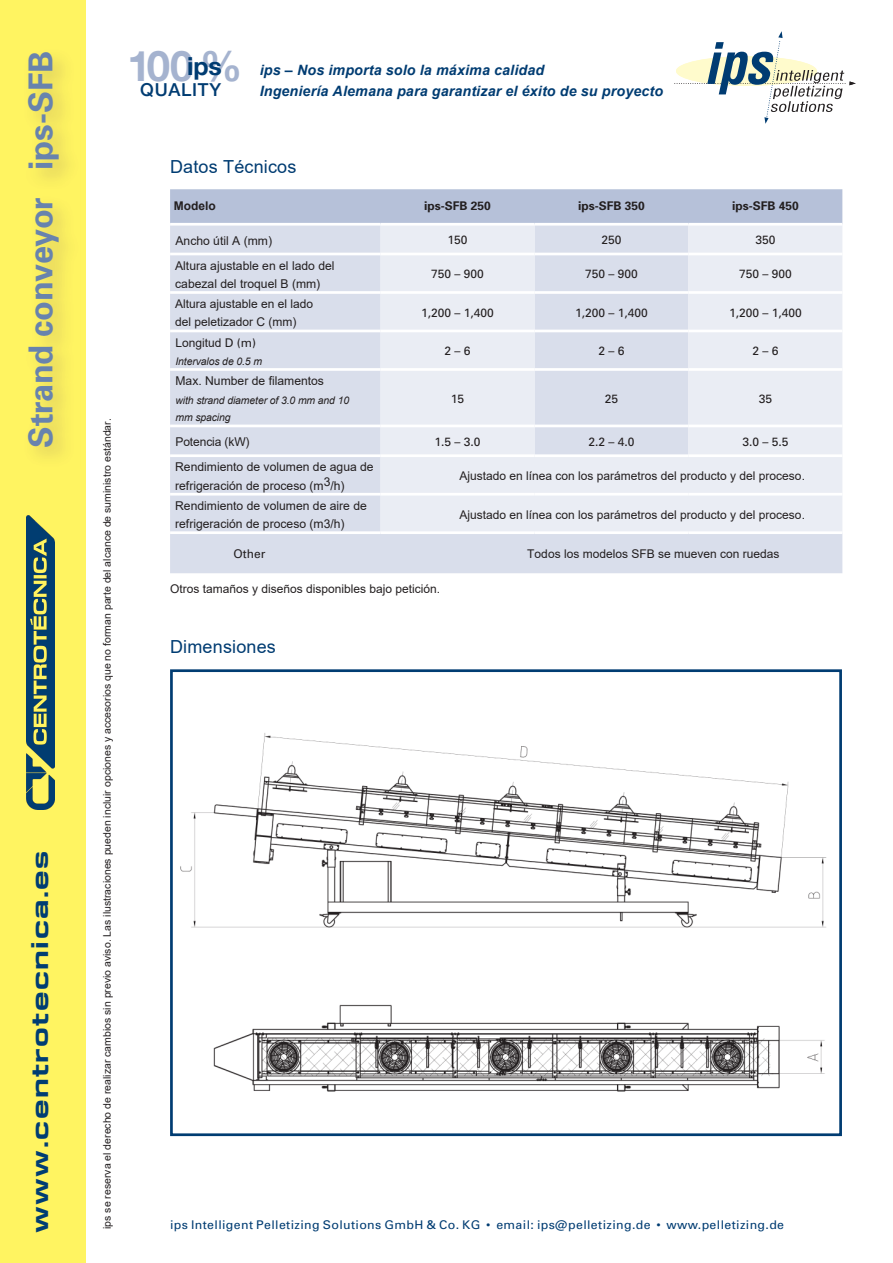
<style>
.page{position:relative;width:893px;height:1263px;background:#fff}
.page>*{position:absolute;margin:0;border:0;box-sizing:border-box;transform-origin:0 0}
.t1{font:700 42.15px "Helvetica Neue";color:#a5b3cf}
.t2{font:700 33px "Univers";letter-spacing:-.01em;color:#6883ad}
.t3{font:700 24.9px "Helvetica Neue";color:#003c72}
.t4{font:800 expanded 22.5px "DDTW00";letter-spacing:.065em;color:#003d73}
.t5{font:18px "Arial";letter-spacing:.01em;color:#003c72}
.t6{font:500 17.85px "Helvetica Neue";letter-spacing:.04em;color:#003c72}
.t7{font:italic 700 14.25px/21.3px "Arial";letter-spacing:.01em;color:#003c72}
.t8{font:12.15px/18.3px "Arial";color:#231f20}
.t9{font:12px/17.7px "Arial";color:#231f20}
.t10{font:12px "Univers";color:#231f20}
.t11{font:12px "Univers";letter-spacing:.03em;color:#003c72}
.t12{font:700 12px "Univers";color:#231f20}
.t13{font:700 12px "Arial";color:#231f20}
.t14{font:10.5px "Arial";color:#231f20}
.t15{font:italic 10.5px/17.7px "Arial";letter-spacing:-.01em;color:#231f20}
.s1{font-style:inherit}
.s2{font-family:"Univers"}
</style>
<div class="page">
<div style="left:0;top:0;width:85px;height:1263px;background:#fff461"></div>
<div style="left:170px;top:189px;width:672px;height:34px;background:#b6c1d9"></div>
<div style="left:170px;top:226px;width:672px;height:347px;background:#d9deeb"></div>
<svg style="left:381px;top:226px;width:461px;height:27px;background:#e4e8f1"></svg>
<div style="left:170px;top:255px;width:211px;height:276px;background:#d9deeb"></div>
<svg style="left:381px;top:255px;width:461px;height:276px;background:#e6e9f1"></svg>
<hr style="left:170px;top:253px;width:211px;height:2px;background:#fff">
<hr style="left:381px;top:253px;width:153px;height:2px;background:#fff">
<hr style="left:534px;top:253px;width:154px;height:2px;background:#fff">
<hr style="left:688px;top:253px;width:154px;height:2px;background:#fff">
<hr style="left:170px;top:291px;width:211px;height:3px;background:#fff">
<hr style="left:381px;top:291px;width:153px;height:3px;background:#fff">
<hr style="left:534px;top:291px;width:154px;height:3px;background:#fff">
<hr style="left:688px;top:291px;width:154px;height:3px;background:#fff">
<hr style="left:170px;top:330px;width:211px;height:2px;background:#fff">
<hr style="left:381px;top:330px;width:153px;height:2px;background:#fff">
<hr style="left:534px;top:330px;width:154px;height:2px;background:#fff">
<hr style="left:688px;top:330px;width:154px;height:2px;background:#fff">
<hr style="left:170px;top:368px;width:211px;height:3px;background:#fff">
<hr style="left:381px;top:368px;width:153px;height:3px;background:#fff">
<hr style="left:534px;top:368px;width:154px;height:3px;background:#fff">
<hr style="left:688px;top:368px;width:154px;height:3px;background:#fff">
<hr style="left:170px;top:425px;width:211px;height:2px;background:#fff">
<hr style="left:381px;top:425px;width:153px;height:2px;background:#fff">
<hr style="left:534px;top:425px;width:154px;height:2px;background:#fff">
<hr style="left:688px;top:425px;width:154px;height:2px;background:#fff">
<hr style="left:170px;top:454px;width:211px;height:3px;background:#fff">
<hr style="left:381px;top:454px;width:153px;height:3px;background:#fff">
<hr style="left:534px;top:454px;width:154px;height:3px;background:#fff">
<hr style="left:688px;top:454px;width:154px;height:3px;background:#fff">
<hr style="left:170px;top:493px;width:211px;height:2px;background:#fff">
<hr style="left:381px;top:493px;width:153px;height:2px;background:#fff">
<hr style="left:534px;top:493px;width:154px;height:2px;background:#fff">
<hr style="left:688px;top:493px;width:154px;height:2px;background:#fff">
<hr style="left:170px;top:531px;width:211px;height:3px;background:#fff">
<hr style="left:381px;top:531px;width:153px;height:3px;background:#fff">
<hr style="left:534px;top:531px;width:154px;height:3px;background:#fff">
<hr style="left:688px;top:531px;width:154px;height:3px;background:#fff">
<div style="left:228px;top:538px;width:556px;height:30px;background:#d9deeb"></div>
<div style="left:170px;top:669px;width:672px;height:467px;border:3px solid #003c72"></div>
<svg style="left:674px;top:31px;width:182px;height:93px"></svg>
<img style="left:27px;top:516px;width:27px;height:293px">
<img style="left:180px;top:733px;width:647px;height:359px">
<h2 class="t2" style="left:20px;top:448px;width:398px;rotate:-90deg">Strand conveyor ips-SFB</h2>
<h3 class="t4" style="left:26px;top:1233px;width:384px;rotate:-90deg">www.centrotecnica.es</h3>
<h1 class="t1" style="left:128px;top:33px;width:116px">100 %</h1>
<h3 class="t6" style="left:140px;top:75px;width:82px">QUALITY</h3>
<h3 class="t3" style="left:187px;top:46px;width:36px">ips</h3>
<p class="t7" style="left:260px;top:60px;width:405px">ips – Nos importa solo la máxima calidad<br>Ingeniería Alemana para garantizar el éxito de su proyecto</p>
<p class="t14" style="left:100px;top:1229px;width:812px;rotate:-90deg">ips se reserva el derecho de realizar cambios sin previo aviso. Las ilustraciones pueden incluir opciones y accesorios que no forman parte del alcance de suministro estándar.</p>
<h3 class="t5" style="left:170px;top:154px;width:128px">Datos Técnicos</h3>
<p class="t13" style="left:174px;top:197px;width:43px">Modelo</p>
<p class="t12" style="left:424px;top:198px;width:68px">ips-SFB 250</p>
<p class="t12" style="left:578px;top:198px;width:68px">ips-SFB 350</p>
<p class="t12" style="left:732px;top:198px;width:68px">ips-SFB 450</p>
<p class="t8" style="left:175px;top:231px;width:98px">Ancho útil A (mm)</p>
<p class="t10" style="left:448px;top:233px;width:22px">150</p>
<p class="t10" style="left:601px;top:233px;width:22px">250</p>
<p class="t10" style="left:755px;top:233px;width:22px">350</p>
<p class="t8" style="left:175px;top:257px;width:161px">Altura ajustable en el lado del cabezal del troquel B (mm)</p>
<p class="t10" style="left:431px;top:267px;width:54px">750 – 900</p>
<p class="t10" style="left:585px;top:267px;width:54px">750 – 900</p>
<p class="t10" style="left:739px;top:267px;width:54px">750 – 900</p>
<p class="t9" style="left:175px;top:295px;width:140px">Altura ajustable en el lado del peletizador <span class="s1">C</span> (mm)</p>
<p class="t10" style="left:421px;top:305px;width:74px">1,200 – 1,400</p>
<p class="t10" style="left:575px;top:305px;width:74px">1,200 – 1,400</p>
<p class="t10" style="left:729px;top:305px;width:74px">1,200 – 1,400</p>
<p class="t9" style="left:176px;top:333px;width:82px">Longitud <span class="s2">D (m)</span></p>
<p class="t15" style="left:175px;top:352px;width:88px">Intervalos de 0.5 m</p>
<p class="t10" style="left:445px;top:344px;width:28px">2 – 6</p>
<p class="t10" style="left:598px;top:344px;width:28px">2 – 6</p>
<p class="t10" style="left:752px;top:344px;width:28px">2 – 6</p>
<p class="t8" style="left:175px;top:371px;width:150px">Max. Number de filamentos</p>
<p class="t15" style="left:175px;top:391px;width:175px">with strand diameter of 3.0 mm and 10 mm spacing</p>
<p class="t10" style="left:451px;top:391px;width:15px">15</p>
<p class="t10" style="left:605px;top:391px;width:15px">25</p>
<p class="t10" style="left:759px;top:391px;width:15px">35</p>
<p class="t8" style="left:175px;top:433px;width:76px">Potencia (kW)</p>
<p class="t10" style="left:434px;top:434px;width:48px">1.5 – 3.0</p>
<p class="t10" style="left:588px;top:434px;width:48px">2.2 – 4.0</p>
<p class="t10" style="left:742px;top:434px;width:48px">3.0 – 5.5</p>
<p class="t8" style="left:175px;top:458px;width:200px">Rendimiento de volumen de agua de refrigeración de proceso (m3/h)</p>
<p class="t9" style="left:459px;top:467px;width:347px">Ajustado en línea con los parámetros del producto y del proceso.</p>
<p class="t8" style="left:175px;top:496px;width:193px">Rendimiento de volumen de aire de refrigeración de proceso (m3/h)</p>
<p class="t9" style="left:459px;top:506px;width:347px">Ajustado en línea con los parámetros del producto y del proceso.</p>
<p class="t10" style="left:234px;top:547px;width:34px">Other</p>
<p class="t9" style="left:527px;top:545px;width:254px">Todos los <span class="s1">modelos</span> SFB se mueven con ruedas</p>
<p class="t9" style="left:170px;top:580px;width:272px">Otros tamaños y diseños disponibles bajo petición.</p>
<h3 class="t5" style="left:170px;top:634px;width:107px">Dimensiones</h3>
<p class="t11" style="left:170px;top:1218px;width:615px">ips Intelligent Pelletizing Solutions GmbH &amp; Co. KG • email: ips@pelletizing.de • www.pelletizing.de</p>
</div>
